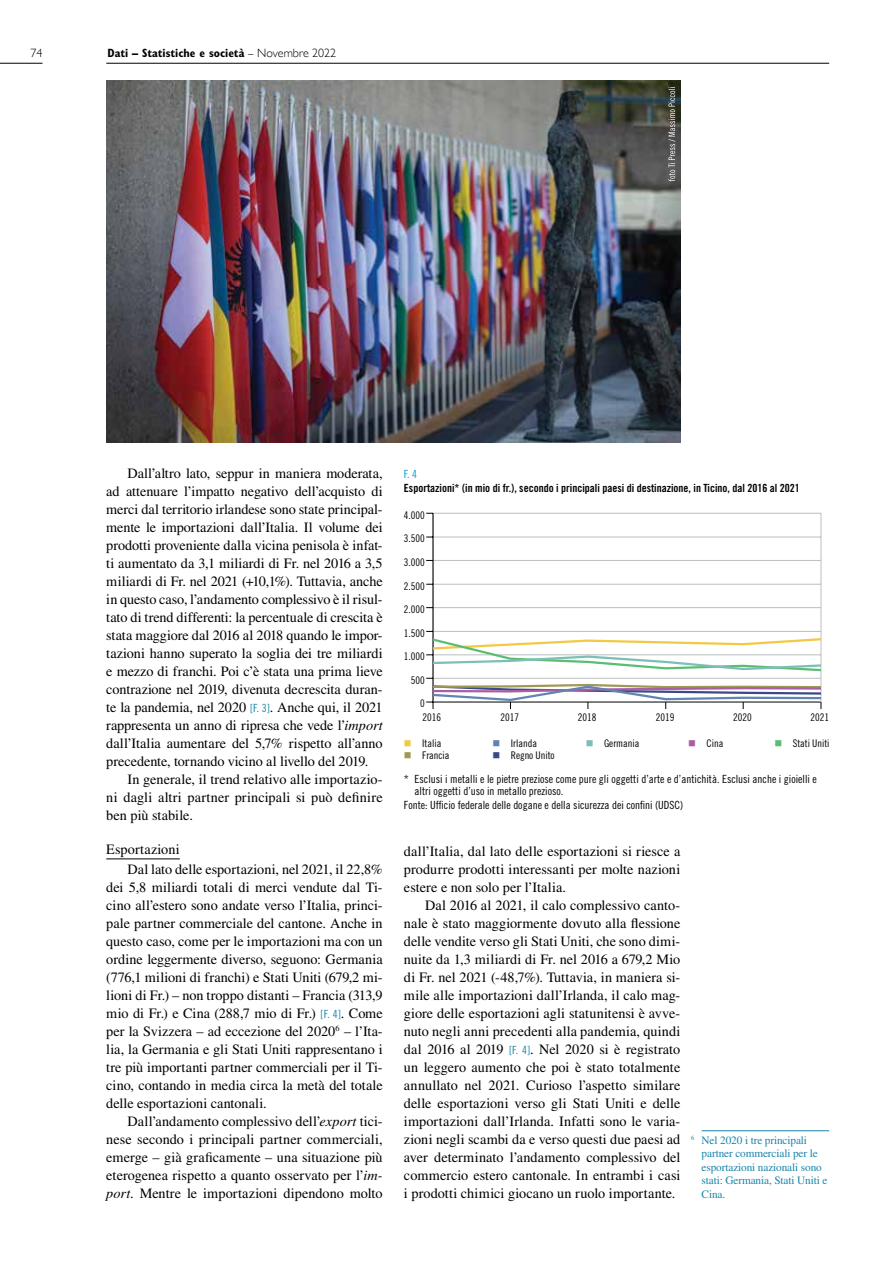
<style>
.page{position:relative;width:893px;height:1263px;background:#fff}
.page>*{position:absolute;margin:0;border:0;box-sizing:border-box;transform-origin:0 0}
.t1{font:14.25px/18px "Times LT Std";color:#000;text-align:justify}
.t2{font:700 condensed 12px "Gill Sans MT Std";color:#000}
.t3{font:300 12px "Gill Sans";color:#000}
.t4{font:11.25px/12px "Trade Gothic LT Std Cn 18";color:#000}
.t5{font:11.25px/13.5px "Times LT Std";letter-spacing:-.01em;color:#1a84aa}
.t6{font:11.25px "Trade Gothic LT Std Bd Cn 20";color:#000}
.t7{font:11.25px "Trade Gothic LT Std Cn 18";color:#009fdb}
.t8{font:10.5px "Trade Gothic LT Std Cn 18";color:#000}
.s1{font-family:"Gill Sans";font-weight:300;font-stretch:normal}
.s2{font-family:"Trade Gothic LT Std Cn 18";font-size:11.25px;color:#1a84aa}
.s3{font-style:italic}
</style>
<div class="page">
<hr style="left:106px;top:63px;width:723px;height:1px;background:#000">
<hr style="left:0;top:63px;width:43px;height:1px;background:#000">
<hr style="left:106px;top:858px;width:74px;height:1px;background:#000">
<hr style="left:433px;top:513px;width:388px;height:1px;background:#bcbec0">
<hr style="left:821px;top:513px;width:1px;height:189px;background:#bcbec0">
<hr style="left:433px;top:607px;width:388px;height:1px;background:#bcbec0">
<hr style="left:433px;top:584px;width:388px;height:1px;background:#bcbec0">
<hr style="left:433px;top:560px;width:388px;height:1px;background:#bcbec0">
<hr style="left:433px;top:537px;width:388px;height:1px;background:#bcbec0">
<hr style="left:433px;top:513px;width:1px;height:189px;background:#000">
<svg style="left:426px;top:631px;width:396px;height:41px"></svg>
<svg style="left:426px;top:678px;width:396px;height:31px"></svg>
<hr style="left:702px;top:1130px;width:127px;height:1px;background:#1a84aa">
<img style="left:106px;top:81px;width:574px;height:361px">
<svg style="left:668px;top:87px;width:7px;height:94px"></svg>
<p class="t3" style="left:31px;top:46px;width:13px">74</p>
<p class="t2" style="left:108px;top:46px;width:230px">Dati – Statistiche e società <span class="s1">– Novembre 2022</span></p>
<p class="t1" style="left:106px;top:464px;width:278px;text-indent:21px">Dall’altro lato, seppur in maniera moderata, ad attenuare l’impatto negativo dell’acquisto di merci dal territorio irlandese sono state principal&shy;mente le importazioni dall’Italia. Il volume dei prodotti proveniente dalla vicina penisola è infat&shy;ti aumentato da 3,1 miliardi di Fr. nel 2016 a 3,5 miliardi di Fr. nel 2021 (+10,1%). Tuttavia, anche in questo caso, l’andamento complessivo è il risul&shy;tato di trend differenti: la percentuale di crescita è stata maggiore dal 2016 al 2018 quando le impor&shy;tazioni hanno superato la soglia dei tre miliardi e mezzo di franchi. Poi c’è stata una prima lieve contrazione nel 2019, divenuta decrescita duran&shy;te la pandemia, nel 2020 <span class="s2">[F. 3]</span>. Anche qui, il 2021 rappresenta un anno di ripresa che vede l’<span class="s3">import </span>dall’Italia aumentare del 5,7% rispetto all’anno precedente, tornando vicino al livello del 2019.</p>
<p class="t1" style="left:106px;top:770px;width:278px;text-indent:21px">In generale, il trend relativo alle importazio&shy;ni dagli altri partner principali si può definire ben più stabile.</p>
<p class="t1" style="left:128px;top:840px;width:257px;line-height:19.5px;text-indent:-21px">Esportazioni<br>Dal lato delle esportazioni, nel 2021, il 22,8%</p>
<p class="t1" style="left:106px;top:878px;width:278px">dei 5,8 miliardi totali di merci vendute dal Ti&shy;cino all’estero sono andate verso l’Italia, princi&shy;pale partner commerciale del cantone. Anche in questo caso, come per le importazioni ma con un ordine leggermente diverso, seguono: Germania (776,1 milioni di franchi) e Stati Uniti (679,2 mi&shy;lioni di Fr.) – non troppo distanti – Francia (313,9 mio di Fr.) e Cina (288,7 mio di Fr.) <span class="s2">[F. 4]</span>. Come per la Svizzera – ad eccezione del 2020<sup>6</sup> – l’Ita&shy;lia, la Germania e gli Stati Uniti rappresentano i tre più importanti partner commerciali per il Ti&shy;cino, contando in media circa la metà del totale delle esportazioni cantonali.</p>
<p class="t1" style="left:106px;top:1112px;width:278px;text-indent:21px">Dall’andamento complessivo dell’<span class="s3">export</span> tici&shy;nese secondo i principali partner commerciali, emerge – già graficamente – una situazione più eterogenea rispetto a quanto osservato per l’<span class="s3">im&shy;port</span>. Mentre le importazioni dipendono molto</p>
<p class="t7" style="left:404px;top:467px;width:15px">F. 4</p>
<p class="t6" style="left:404px;top:481px;width:397px">Esportazioni* (in mio di fr.), secondo i principali paesi di destinazione, in Ticino, dal 2016 al 2021</p>
<p class="t8" style="left:404px;top:509px;width:22px">4.000</p>
<p class="t8" style="left:404px;top:532px;width:22px">3.500</p>
<p class="t8" style="left:404px;top:556px;width:22px">3.000</p>
<p class="t8" style="left:404px;top:579px;width:22px">2.500</p>
<p class="t8" style="left:404px;top:603px;width:22px">2.000</p>
<p class="t8" style="left:404px;top:627px;width:22px">1.500</p>
<p class="t8" style="left:404px;top:650px;width:22px">1.000</p>
<p class="t8" style="left:411px;top:674px;width:15px">500</p>
<p class="t8" style="left:420px;top:697px;width:6px">0</p>
<p class="t8" style="left:423px;top:711px;width:20px">2016</p>
<p class="t8" style="left:500px;top:711px;width:20px">2017</p>
<p class="t8" style="left:578px;top:711px;width:20px">2018</p>
<p class="t8" style="left:656px;top:711px;width:20px">2019</p>
<p class="t8" style="left:733px;top:711px;width:20px">2020</p>
<p class="t8" style="left:811px;top:711px;width:20px">2021</p>
<p class="t8" style="left:422px;top:737px;width:21px">Italia</p>
<p class="t8" style="left:511px;top:737px;width:28px">Irlanda</p>
<p class="t8" style="left:604px;top:737px;width:37px">Germania</p>
<p class="t8" style="left:706px;top:737px;width:18px">Cina</p>
<p class="t8" style="left:793px;top:737px;width:38px">Stati Uniti</p>
<p class="t8" style="left:422px;top:749px;width:29px">Francia</p>
<p class="t8" style="left:511px;top:749px;width:45px">Regno Unito</p>
<p class="t4" style="left:415px;top:773px;width:404px;text-indent:-11px">* Esclusi i metalli e le pietre preziose come pure gli oggetti d’arte e d’antichità. Esclusi anche i gioielli e altri oggetti d’uso in metallo prezioso.</p>
<p class="t4" style="left:404px;top:798px;width:281px">Fonte: Ufficio federale delle dogane e della sicurezza dei confini (UDSC)</p>
<p class="t1" style="left:404px;top:842px;width:278px">dall’Italia, dal lato delle esportazioni si riesce a produrre prodotti interessanti per molte nazioni estere e non solo per l’Italia.</p>
<p class="t1" style="left:404px;top:896px;width:278px;text-indent:21px">Dal 2016 al 2021, il calo complessivo canto&shy;nale è stato maggiormente dovuto alla flessione delle vendite verso gli Stati Uniti, che sono dimi&shy;nuite da 1,3 miliardi di Fr. nel 2016 a 679,2 Mio di Fr. nel 2021 (-48,7%). Tuttavia, in maniera si&shy;mile alle importazioni dall’Irlanda, il calo mag&shy;giore delle esportazioni agli statunitensi è avve&shy;nuto negli anni precedenti alla pandemia, quindi dal 2016 al 2019 <span class="s2">[F. 4]</span>. Nel 2020 si è registrato un leggero aumento che poi è stato totalmente annullato nel 2021. Curioso l’aspetto similare delle esportazioni verso gli Stati Uniti e delle importazioni dall’Irlanda. Infatti sono le varia&shy;zioni negli scambi da e verso questi due paesi ad aver determinato l’andamento complessivo del commercio estero cantonale. In entrambi i casi i prodotti chimici giocano un ruolo importante.</p>
<p class="t5" style="left:702px;top:1133px;width:127px;text-indent:-11px"><sup>6</sup> Nel 2020 i tre principali partner commerciali per le esportazioni nazionali sono stati: Germania, Stati Uniti e<br>Cina.</p>
</div>
